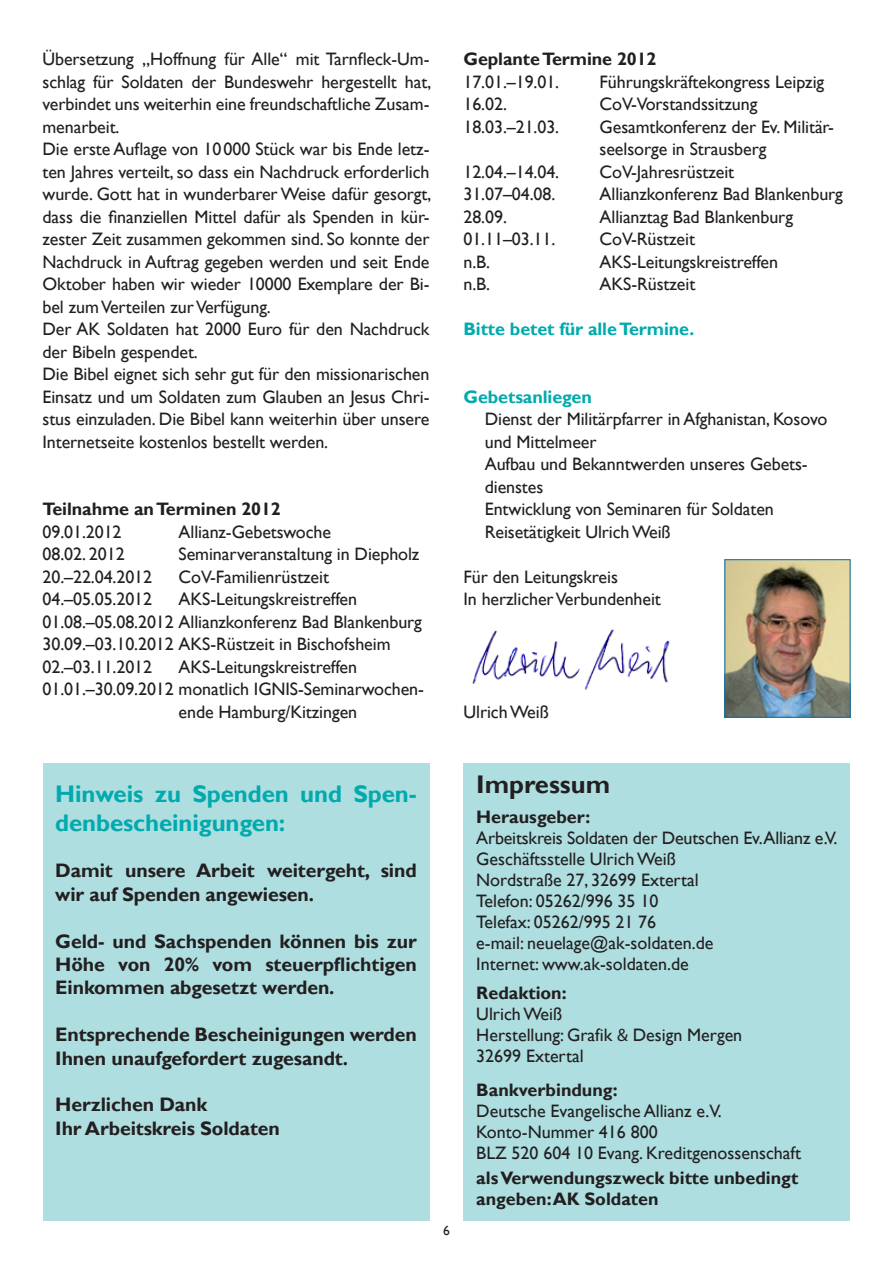
<style>
.page{position:relative;width:893px;height:1263px;background:#fff}
.page>*{position:absolute;margin:0;border:0;box-sizing:border-box;transform-origin:0 0}
.Fliesstext{font:700 25.5px "Gill Sans";color:#231f20}
.Ü{font:700 24px/28.8px "Gill Sans";letter-spacing:-.005em;color:#00aaad}
.Fließtext{font:700 19.5px/23.4px "Gill Sans";letter-spacing:-.005em;color:#231f20}
.Fließtext-2{font:18px/22.5px "Gill Sans";letter-spacing:-.005em;color:#231f20;text-align:justify}
.Fliesstext-2{font:18px/21px "Gill Sans";color:#231f20}
.Eingerückt{font:18px/22.5px "Gill Sans";letter-spacing:-.005em;color:#231f20}
.Fliesstext-3{font:700 18px/21px "Gill Sans";color:#231f20}
.Fließtext-3{font:700 18px "Gill Sans";letter-spacing:-.005em;color:#231f20}
.Fließtext-4{font:700 18px "Gill Sans";letter-spacing:-.005em;color:#00aaad}
.t1{font:13.5px "Gill Sans";color:#231f20}
.s1{font-family:"Myriad Pro"}
</style>
<div class="page">
<div style="left:43px;top:763px;width:386px;height:457px;background:#aedee0"></div>
<div style="left:463px;top:763px;width:387px;height:457px;background:#aedee0"></div>
<img style="left:472px;top:629px;width:198px;height:61px">
<img style="left:726px;top:561px;width:122px;height:155px">
<div style="left:724px;top:559px;width:126px;height:159px;border:1px solid #0072bc"></div>
<p class="Fließtext-2" style="left:43px;top:48px;width:390px">Übersetzung „Hoffnung für Alle“ mit Tarnfleck-Um&shy;schlag für Soldaten der Bundeswehr hergestellt hat, verbindet uns weiterhin eine freundschaftliche Zusam&shy;menarbeit.</p>
<p class="Fließtext-2" style="left:43px;top:138px;width:390px">Die erste Auflage von 10000 Stück war bis Ende letz&shy;ten Jahres verteilt, so dass ein Nachdruck erforderlich wurde. Gott hat in wunderbarer Weise dafür gesorgt, dass die finanziellen Mittel dafür als Spenden in kür&shy;zester Zeit zusammen gekommen sind. So konnte der Nachdruck in Auftrag gegeben werden und seit Ende Oktober haben wir wieder 10000 Exemplare der Bi&shy;bel zum Verteilen zur Verfügung.</p>
<p class="Fließtext-2" style="left:43px;top:318px;width:388px">Der AK Soldaten hat 2000 Euro für den Nachdruck der Bibeln gespendet.</p>
<p class="Fließtext-2" style="left:43px;top:363px;width:388px">Die Bibel eignet sich sehr gut für den missionarischen Einsatz und um Soldaten zum Glauben an Jesus Chri&shy;stus einzuladen. Die Bibel kann weiterhin über unsere Internetseite kostenlos bestellt werden.</p>
<p class="Fließtext-3" style="left:43px;top:498px;width:240px">Teilnahme an Terminen 2012</p>
<p class="Fließtext-2" style="left:43px;top:521px;width:81px">09.01.2012</p>
<p class="Fließtext-2" style="left:179px;top:521px;width:154px">Allianz-Gebetswoche</p>
<p class="Fließtext-2" style="left:43px;top:543px;width:84px">08.02. 2012</p>
<p class="Fließtext-2" style="left:179px;top:543px;width:242px">Seminarveranstaltung in Diepholz</p>
<p class="Fließtext-2" style="left:43px;top:566px;width:111px">20.–22.04.2012</p>
<p class="Fließtext-2" style="left:179px;top:566px;width:152px">CoV-Familienrüstzeit</p>
<p class="Fließtext-2" style="left:43px;top:588px;width:111px">04.–05.05.2012</p>
<p class="Fließtext-2" style="left:179px;top:588px;width:180px">AKS-Leitungskreistreffen</p>
<p class="Fließtext-2" style="left:43px;top:611px;width:381px">01.08.–05.08.2012 Allianzkonferenz Bad Blankenburg</p>
<p class="Fließtext-2" style="left:43px;top:633px;width:350px">30.09.–03.10.2012 AKS-Rüstzeit in Bischofsheim</p>
<p class="Fließtext-2" style="left:43px;top:656px;width:111px">02.–03.11.2012</p>
<p class="Fließtext-2" style="left:179px;top:656px;width:180px">AKS-Leitungskreistreffen</p>
<p class="Fließtext-2" style="left:179px;top:678px;width:247px;text-indent:-136px">01.01.–30.09.2012 monatlich IGNIS-Seminarwochen&shy;ende Hamburg/Kitzingen</p>
<p class="Fließtext-3" style="left:463px;top:48px;width:195px">Geplante Termine 2012</p>
<p class="Fließtext-2" style="left:463px;top:71px;width:97px">17.01.–19.01.</p>
<p class="Fließtext-2" style="left:600px;top:71px;width:226px">Führungskräftekongress Leipzig</p>
<p class="Fließtext-2" style="left:463px;top:93px;width:45px">16.02.</p>
<p class="Fließtext-2" style="left:600px;top:93px;width:159px">CoV-Vorstandssitzung</p>
<p class="Fließtext-2" style="left:463px;top:116px;width:97px">18.03.–21.03.</p>
<p class="Fließtext-2" style="left:600px;top:116px;width:236px">Gesamtkonferenz der Ev. Militär&shy;seelsorge in Strausberg</p>
<p class="Fließtext-2" style="left:463px;top:161px;width:97px">12.04.–14.04.</p>
<p class="Fließtext-2" style="left:600px;top:161px;width:136px">CoV-Jahresrüstzeit</p>
<p class="Fließtext-2" style="left:463px;top:183px;width:93px">31.07–04.08.</p>
<p class="Fließtext-2" style="left:600px;top:183px;width:245px">Allianzkonferenz Bad Blankenburg</p>
<p class="Fließtext-2" style="left:463px;top:206px;width:45px">28.09.</p>
<p class="Fließtext-2" style="left:600px;top:206px;width:195px">Allianztag Bad Blankenburg</p>
<p class="Fließtext-2" style="left:463px;top:228px;width:93px">01.11–03.11.</p>
<p class="Fließtext-2" style="left:600px;top:228px;width:97px">CoV-Rüstzeit</p>
<p class="Fließtext-2" style="left:463px;top:251px;width:28px">n.B.</p>
<p class="Fließtext-2" style="left:600px;top:251px;width:180px">AKS-Leitungskreistreffen</p>
<p class="Fließtext-2" style="left:463px;top:273px;width:28px">n.B.</p>
<p class="Fließtext-2" style="left:600px;top:273px;width:97px">AKS-Rüstzeit</p>
<p class="Fließtext-4" style="left:463px;top:318px;width:232px">Bitte betet für alle Termine.</p>
<p class="Fließtext-4" style="left:463px;top:386px;width:130px">Gebetsanliegen</p>
<p class="Eingerückt" style="left:485px;top:408px;width:344px">Dienst der Militärpfarrer in Afghanistan, Kosovo und Mittelmeer</p>
<p class="Eingerückt" style="left:485px;top:453px;width:324px">Aufbau und Bekanntwerden unseres Gebets&shy;dienstes</p>
<p class="Eingerückt" style="left:485px;top:498px;width:291px">Entwicklung von Seminaren für Soldaten</p>
<p class="Eingerückt" style="left:485px;top:521px;width:187px">Reisetätigkeit Ulrich Weiß</p>
<p class="Fließtext-2" style="left:463px;top:566px;width:156px">Für den Leitungskreis</p>
<p class="Fließtext-2" style="left:463px;top:588px;width:199px">In herzlicher Verbundenheit</p>
<p class="Fließtext-2" style="left:463px;top:701px;width:87px">Ulrich Weiß</p>
<p class="Ü" style="left:55px;top:780px;width:363px">Hinweis zu Spenden und Spen&shy;denbescheinigungen:</p>
<p class="Fließtext" style="left:55px;top:859px;width:363px">Damit unsere Arbeit weitergeht, sind wir auf Spenden angewiesen.</p>
<p class="Fließtext" style="left:55px;top:930px;width:363px;text-align:justify">Geld- und Sachspenden können bis zur Höhe von 20% vom steuerpflichtigen Einkommen abgesetzt werden.</p>
<p class="Fließtext" style="left:55px;top:1023px;width:363px">Entsprechende Bescheinigungen werden<br>Ihnen unaufgefordert zugesandt.</p>
<p class="Fließtext" style="left:55px;top:1093px;width:153px">Herzlichen Dank</p>
<p class="Fließtext" style="left:55px;top:1117px;width:226px">Ihr Arbeitskreis Soldaten</p>
<p class="t1" style="left:443px;top:1223px;width:8px">6</p>
<p class="Fliesstext" style="left:476px;top:769px;width:135px">Impressum</p>
<p class="Fliesstext-3" style="left:476px;top:806px;width:116px">Herausgeber:</p>
<p class="Fliesstext-2" style="left:476px;top:827px;width:363px">Arbeitskreis Soldaten der Deutschen Ev.Allianz e.V.</p>
<p class="Fliesstext-2" style="left:476px;top:848px;width:201px">Geschäftsstelle Ulrich Weiß</p>
<p class="Fliesstext-2" style="left:476px;top:869px;width:224px">Nordstraße 27, 32699 Extertal</p>
<p class="Fliesstext-2" style="left:476px;top:890px;width:184px">Telefon: 05262/996 35 10<br>Telefax: 05262/995 21 76</p>
<p class="Fliesstext-2" style="left:476px;top:932px;width:239px">e-mail: neuelage@ak-soldaten.de</p>
<p class="Fliesstext-2" style="left:476px;top:953px;width:214px">Internet: www.ak-soldaten.de</p>
<p class="Fliesstext-3" style="left:476px;top:983px;width:92px">Redaktion:</p>
<p class="Fliesstext-2" style="left:476px;top:1004px;width:87px">Ulrich Weiß</p>
<p class="Fliesstext-2" style="left:476px;top:1025px;width:268px">Herstellung: Grafik <span class="s1">&amp;</span> Design Mergen</p>
<p class="Fliesstext-2" style="left:476px;top:1046px;width:109px">32699 Extertal</p>
<p class="Fliesstext-3" style="left:476px;top:1080px;width:143px">Bankverbindung:</p>
<p class="Fliesstext-2" style="left:476px;top:1100px;width:247px">Deutsche Evangelische Allianz e.V.</p>
<p class="Fliesstext-2" style="left:476px;top:1121px;width:183px">Konto-Nummer 416 800</p>
<p class="Fliesstext-2" style="left:476px;top:1142px;width:326px">BLZ 520 604 10 Evang. Kreditgenossenschaft</p>
<p class="Fliesstext-3" style="left:476px;top:1168px;width:324px">als Verwendungszweck bitte unbedingt angeben: AK Soldaten</p>
</div>
